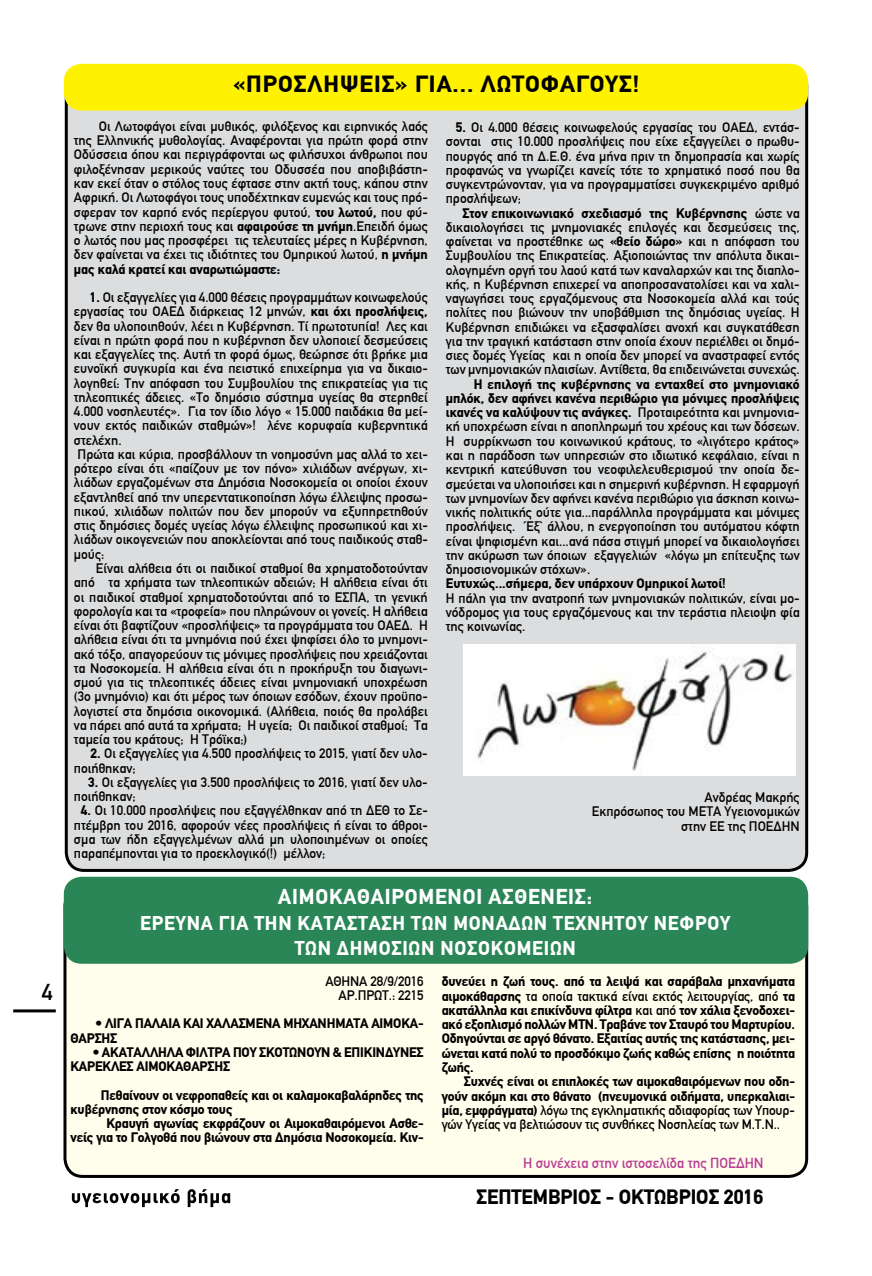
<style>
.page{position:relative;width:872px;height:1276px;background:#fff}
.page>*{position:absolute;margin:0;border:0;box-sizing:border-box;transform-origin:0 0}
.t1{font:700 22.95px "CF Din";letter-spacing:.04em;color:#000;scale:1.06 1}
.t2{font:22.5px "CF Din";color:#000}
.t3{font:700 21px "CF Din";letter-spacing:.04em;color:#fff}
.t4{font:700 20.25px "CF Din";color:#000}
.t5{font:700 19.5px/25.5px "CF Din";letter-spacing:.04em;color:#fff;text-align:center}
.t6{font:14.25px "CF Din";color:#b93e96}
.t7{font:13.5px/14.2px "CF Din";color:#000;text-align:justify}
.t8{font:700 13.5px/14.2px "CF Din";letter-spacing:-.01em;color:#000}
.s1{font-weight:700}
.s2{font-weight:400}
</style>
<div class="page">
<svg style="left:72px;top:1189px;width:158px;height:18px"></svg>
<hr style="left:13px;top:1009px;width:43px;height:3px;background:#000">
<div style="left:66px;top:67px;width:740px;height:803px;background:#dcddde;border-radius:18px"></div>
<div style="left:64px;top:64px;width:744px;height:47px;background:#fff200;border-radius:18px"></div>
<img style="left:463px;top:644px;width:332px;height:131px">
<div style="left:65px;top:888px;width:741px;height:288px;background:#fffdeb;border-radius:18px"></div>
<div style="left:63px;top:887px;width:745px;height:291px;border:3px solid #000;border-radius:18px"></div>
<div style="left:64px;top:876px;width:744px;height:87px;background:#2a8657;border-radius:18px"></div>
<h2 class="t2" style="left:42px;top:976px;width:12px">4</h2>
<h1 class="t1" style="left:233px;top:67px;width:43px">«Προσ</h1>
<h1 class="t1" style="left:307px;top:67px;width:45px">λήψεις</h1>
<h1 class="t1" style="left:395px;top:67px;width:111px">» για... λωτοφάγους</h1>
<h1 class="t1" style="left:633px;top:67px;width:8px">!</h1>
<p class="t7" style="left:74px;top:119px;width:355px;text-indent:25px">Οι Λωτοφάγοι είναι μυθικός, φιλόξενος και ειρηνικός λαός της Ελληνικής μυθολογίας. Αναφέρονται για πρώτη φορά στην Οδύσσεια όπου και περιγράφονται ως φιλήσυχοι άνθρωποι που φιλοξένησαν μερικούς ναύτες του Οδυσσέα που αποβιβάστη&shy;καν εκεί όταν ο στόλος τους έφτασε στην ακτή τους, κάπου στην Αφρική. Οι Λωτοφάγοι τους υποδέχτηκαν ευμενώς και τους πρό&shy;σφεραν τον καρπό ενός περίεργου φυτού, <span class="s1">του λωτού,</span> που φύ&shy;τρωνε στην περιοχή τους και <span class="s1">αφαιρούσε τη μνήμη</span>.Επειδή όμως ο λωτός που μας προσφέρει τις τελευταίες μέρες η Κυβέρνηση, δεν φαίνεται να έχει τις ιδιότητες του Ομηρικού λωτού, <span class="s1">η μνήμη μας καλά κρατεί και αναρωτιώμαστε:</span></p>
<p class="t7" style="left:74px;top:290px;width:355px;text-align:left;text-indent:16px"><span class="s1">1.</span> Οι εξαγγελίες για 4.000 θέσεις προγραμμάτων κοινωφελούς εργασίας του ΟΑΕΔ διάρκειας 12 μηνών, <span class="s1">και όχι προσλήψεις, </span>δεν θα υλοποιηθούν, λέει η Κυβέρνηση. Τί πρωτοτυπία! Λες και είναι η πρώτη φορά που η κυβέρνηση δεν υλοποιεί δεσμεύσεις και εξαγγελίες της. Αυτή τη φορά όμως, θεώρησε ότι βρήκε μια ευνοϊκή συγκυρία και ένα πειστικό επιχείρημα για να δικαιο&shy;λογηθεί: Την απόφαση του Συμβουλίου της επικρατείας για τις τηλεοπτικές άδειες. «Το δημόσιο σύστημα υγείας θα στερηθεί 4.000 νοσηλευτές». Για τον ίδιο λόγο « 15.000 παιδάκια θα μεί&shy;νουν εκτός παιδικών σταθμών»! λένε κορυφαία κυβερνητικά στελέχη.<br>Πρώτα και κύρια, προσβάλλουν τη νοημοσύνη μας αλλά το χει&shy;ρότερο είναι ότι «παίζουν με τον πόνο» χιλιάδων ανέργων, χι&shy;λιάδων εργαζομένων στα Δημόσια Νοσοκομεία οι οποίοι έχουν εξαντληθεί από την υπερεντατικοποίηση λόγω έλλειψης προσω&shy;πικού, χιλιάδων πολιτών που δεν μπορούν να εξυπηρετηθούν στις δημόσιες δομές υγείας λόγω έλλειψης προσωπικού και χι&shy;λιάδων οικογενειών που αποκλείονται από τους παιδικούς σταθ&shy;μούς:</p>
<p class="t7" style="left:74px;top:561px;width:355px;text-indent:22px">Είναι αλήθεια ότι οι παιδικοί σταθμοί θα χρηματοδοτούνταν από τα χρήματα των τηλεοπτικών αδειών; Η αλήθεια είναι ότι οι παιδικοί σταθμοί χρηματοδοτούνται από το ΕΣΠΑ, τη γενική φορολογία και τα «τροφεία» που πληρώνουν οι γονείς. Η αλήθεια είναι ότι βαφτίζουν «προσλήψεις» τα προγράμματα του ΟΑΕΔ. Η αλήθεια είναι ότι τα μνημόνια πού έχει ψηφίσει όλο το μνημονι&shy;ακό τόξο, απαγορεύουν τις μόνιμες προσλήψεις που χρειάζονται τα Νοσοκομεία. Η αλήθεια είναι ότι η προκήρυξη του διαγωνι&shy;σμού για τις τηλεοπτικές άδειες είναι μνημονιακή υποχρέωση (3ο μνημόνιο) και ότι μέρος των όποιων εσόδων, έχουν προϋπο&shy;λογιστεί στα δημόσια οικονομικά. (Αλήθεια, ποιός θα προλάβει να πάρει από αυτά τα χρήματα; Η υγεία; Οι παιδικοί σταθμοί; Τα ταμεία του κράτους; Η Τρόϊκα;)</p>
<p class="t7" style="left:74px;top:746px;width:355px;text-indent:17px"><span class="s1">2.</span> Οι εξαγγελίες για 4.500 προσλήψεις το 2015, γιατί δεν υλο&shy;ποιήθηκαν;</p>
<p class="t7" style="left:74px;top:775px;width:355px;text-indent:14px"><span class="s1">3.</span> Οι εξαγγελίες για 3.500 προσλήψεις το 2016, γιατί δεν υλο&shy;ποιήθηκαν;</p>
<p class="t7" style="left:74px;top:803px;width:355px;text-indent:7px"><span class="s1">4.</span> Οι 10.000 προσλήψεις που εξαγγέλθηκαν από τη ΔΕΘ το Σε&shy;πτέμβρη του 2016, αφορούν νέες προσλήψεις ή είναι το άθροι&shy;σμα των ήδη εξαγγελμένων αλλά μη υλοποιημένων οι οποίες παραπέμπονται για το προεκλογικό(!) μέλλον;</p>
<p class="t7" style="left:446px;top:120px;width:355px;text-indent:10px"><span class="s1">5.</span> Οι 4.000 θέσεις κοινωφελούς εργασίας του ΟΑΕΔ, εντάσ&shy;σονται στις 10.000 προσλήψεις που είχε εξαγγείλει ο πρωθυ&shy;πουργός από τη Δ.Ε.Θ. ένα μήνα πριν τη δημοπρασία και χωρίς προφανώς να γνωρίζει κανείς τότε το χρηματικό ποσό που θα συγκεντρώνονταν, για να προγραμματίσει συγκεκριμένο αριθμό προσλήψεων;</p>
<p class="t7" style="left:446px;top:205px;width:355px;text-indent:17px"><span class="s1">Στον επικοινωνιακό σχεδιασμό της Κυβέρνησης</span> ώστε να δικαιολογήσει τις μνημονιακές επιλογές και δεσμεύσεις της, φαίνεται να προστέθηκε ως <span class="s1">«θείο δώρο»</span> και η απόφαση του Συμβουλίου της Επικρατείας. Αξιοποιώντας την απόλυτα δικαι&shy;ολογημένη οργή του λαού κατά των καναλαρχών και της διαπλο&shy;κής, η Κυβέρνηση επιχερεί να αποπροσανατολίσει και να χαλι&shy;ναγωγήσει τους εργαζόμενους στα Νοσοκομεία αλλά και τούς πολίτες που βιώνουν την υποβάθμιση της δημόσιας υγείας. Η Κυβέρνηση επιδιώκει να εξασφαλίσει ανοχή και συγκατάθεση για την τραγική κατάσταση στην οποία έχουν περιέλθει οι δημό&shy;σιες δομές Υγείας και η οποία δεν μπορεί να αναστραφεί εντός των μνημονιακών πλαισίων. Αντίθετα, θα επιδεινώνεται συνεχώς.</p>
<p class="t7" style="left:446px;top:377px;width:355px;text-indent:28px"><span class="s1">Η επιλογή της κυβέρνησης να ενταχθεί στο μνημονιακό μπλόκ, δεν αφήνει κανένα περιθώριο για μόνιμες προσλήψεις ικανές να καλύψουν τις ανάγκες.</span> Προταιρεότητα και μνημονια&shy;κή υποχρέωση είναι η αποπληρωμή του χρέους και των δόσεων.<br>Η συρρίκνωση του κοινωνικού κράτους, το «λιγότερο κράτος» και η παράδοση των υπηρεσιών στο ιδιωτικό κεφάλαιο, είναι η κεντρική κατεύθυνση του νεοφιλελευθερισμού την οποία δε&shy;σμεύεται να υλοποιήσει και η σημερινή κυβέρνηση. Η εφαρμογή των μνημονίων δεν αφήνει κανένα περιθώριο για άσκηση κοινω&shy;νικής πολιτικής ούτε για...παράλληλα προγράμματα και μόνιμες προσλήψεις. Έξ` άλλου, η ενεργοποίηση του αυτόματου κόφτη είναι ψηφισμένη και...ανά πάσα στιγμή μπορεί να δικαιολογήσει την ακύρωση των όποιων εξαγγελιών «λόγω μη επίτευξης των δημοσιονομικών στόχων».</p>
<p class="t8" style="left:446px;top:576px;width:281px">Ευτυχώς...σήμερα, δεν υπάρχουν Ομηρικοί λωτοί!</p>
<p class="t7" style="left:446px;top:590px;width:355px">Η πάλη για την ανατροπή των μνημονιακών πολιτικών, είναι μο&shy;νόδρομος για τους εργαζόμενους και την τεράστια πλειοψη φία της κοινωνίας.</p>
<p class="t7" style="left:592px;top:790px;width:209px;text-align:right">Ανδρέας Μακρής<br>Εκπρόσωπος του ΜΕΤΑ Υγειονομικών στην ΕΕ της ΠΟΕΔΗΝ</p>
<h3 class="t3" style="left:278px;top:881px;width:315px">ΑΙΜΟΚΑΘΑΙΡΟΜΕΝΟΙ ΑΣΘΕΝΕΙΣ:</h3>
<h3 class="t5" style="left:140px;top:909px;width:591px">ΕΡΕΥΝΑ ΓΙΑ ΤΗΝ ΚΑΤΑΣΤΑΣΗ ΤΩΝ ΜΟΝΑΔΩΝ ΤΕΧΝΗΤΟΥ ΝΕΦΡΟΥ<br>ΤΩΝ ΔΗΜΟΣΙΩΝ ΝΟΣΟΚΟΜΕΙΩΝ</h3>
<p class="t7" style="left:325px;top:973px;width:100px;text-align:right">ΑΘΗΝΑ 28/9/2016<br>ΑΡ.ΠΡΩΤ.: 2215</p>
<p class="t8" style="left:70px;top:1016px;width:355px;text-indent:25px">• ΛΙΓΑ ΠΑΛΑΙΑ ΚΑΙ ΧΑΛΑΣΜΕΝΑ ΜΗΧΑΝΗΜΑΤΑ ΑΙΜΟΚΑ-<br>ΘΑΡΣΗΣ</p>
<p class="t8" style="left:93px;top:1045px;width:59px">• ΑΚΑΤΑΛΛΗΛ</p>
<p class="t8" style="left:70px;top:1045px;width:355px;text-indent:105px">Α ΦΙΛΤΡΑ ΠΟΥ ΣΚΟΤΩΝΟΥΝ &amp; ΕΠΙΚΙΝΔΥΝΕΣ<br>ΚΑΡΕΚΛΕΣ ΑΙΜΟΚΑΘΑΡΣΗΣ</p>
<p class="t8" style="left:70px;top:1087px;width:355px;text-indent:30px">Πεθαίνουν οι νεφροπαθείς και οι καλαμοκαβαλάρηδες της κυβέρνησης στον κόσμο τους</p>
<p class="t8" style="left:70px;top:1116px;width:355px;text-align:right">Κραυγή αγωνίας εκφράζουν οι Αιμοκαθαιρόμενοι Ασθε-<br>νείς για το Γολγοθά που βιώνουν στα Δημόσια Νοσοκομεία. Κιν-</p>
<p class="t8" style="left:442px;top:974px;width:355px;text-align:justify">δυνεύει η ζωή τους. από τα λειψά και σαράβαλα μηχανήματα αιμοκάθαρσης <span class="s2">τα οποία τακτικά είναι εκτός λειτουργίας, από</span> τα ακατάλληλα και επικίνδυνα φίλτρα <span class="s2">και από</span> τον χάλια ξενοδοχει&shy;ακό εξοπλισμό πολλών ΜΤΝ. Τραβάνε τον Σταυρό του Μαρτυρίου.<br>Οδηγούνται σε αργό θάνατο. Εξαιτίας αυτής της κατάστασης, μει&shy;ώνεται κατά πολύ το προσδόκιμο ζωής καθώς επίσης η ποιότητα ζωής.</p>
<p class="t8" style="left:442px;top:1074px;width:355px;text-align:justify;text-indent:22px">Συχνές είναι οι επιπλοκές των αιμοκαθαιρόμενων που οδη&shy;γούν ακόμη και στο θάνατο (πνευμονικά οιδήματα, υπερκαλιαι&shy;μία, εμφράγματα) <span class="s2">λόγω της εγκληματικής αδιαφορίας των Υπουρ&shy;γών Υγείας να βελτιώσουν τις συνθήκες Νοσηλείας των Μ.Τ.Ν..</span></p>
<p class="t6" style="left:523px;top:1153px;width:242px">Η συνέχεια στην ιστοσελίδα της ΠΟΕΔΗΝ</p>
<h3 class="t4" style="left:476px;top:1182px;width:288px">ΣΕΠΤΕΜΒΡΙΟΣ - ΟΚΤΩΒΡΙΟΣ 2016</h3>
</div>
